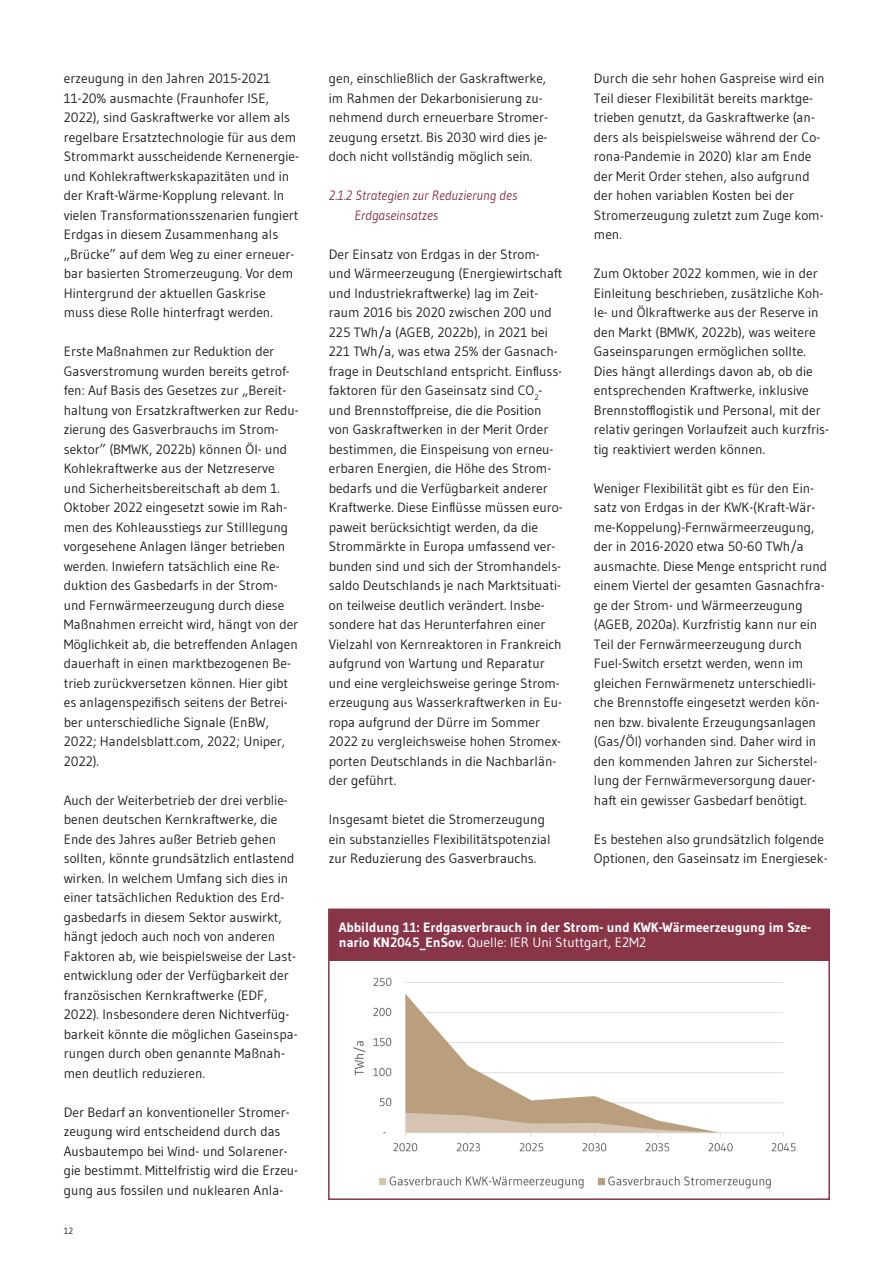
<style>
.page{position:relative;width:893px;height:1263px;background:#fff}
.page>*{position:absolute;margin:0;border:0;box-sizing:border-box;transform-origin:0 0}
.t1{font:13.5px/19.5px "Gudea";color:#231f20}
.t2{font:700 13.5px/15px "Gudea";color:#fff}
.t3{font:italic 13.5px/19.5px "Gudea";color:#893548}
.t4{font:9px "Gudea";color:#231f20}
.s1{font-weight:400}
</style>
<div class="page">
<div style="left:329px;top:909px;width:500px;height:52px;background:#893548"></div>
<img style="left:353px;top:977px;width:443px;height:212px">
<div style="left:328px;top:908px;width:502px;height:292px;border:2px solid #893548"></div>
<p class="t1" style="left:64px;top:69px;width:237px">erzeugung in den Jahren 2015-2021<br>11-20% ausmachte (Fraunhofer ISE, 2022), sind Gaskraftwerke vor allem als regelbare Ersatztechnologie für aus dem Strommarkt ausscheidende Kernenergie&shy;und Kohlekraftwerkskapazitäten und in der Kraft-Wärme-Kopplung relevant. In vielen Transformationsszenarien fungiert Erdgas in diesem Zusammenhang als „Brücke” auf dem Weg zu einer erneuer&shy;bar basierten Stromerzeugung. Vor dem Hintergrund der aktuellen Gaskrise muss diese Rolle hinterfragt werden.</p>
<p class="t1" style="left:64px;top:342px;width:236px">Erste Maßnahmen zur Reduktion der Gasverstromung wurden bereits getrof&shy;fen: Auf Basis des Gesetzes zur „Bereit&shy;haltung von Ersatzkraftwerken zur Redu&shy;zierung des Gasverbrauchs im Strom&shy;sektor” (BMWK, 2022b) können Öl- und Kohlekraftwerke aus der Netzreserve und Sicherheitsbereitschaft ab dem 1.<br>Oktober 2022 eingesetzt sowie im Rah&shy;men des Kohleausstiegs zur Stilllegung vorgesehene Anlagen länger betrieben werden. Inwiefern tatsächlich eine Re&shy;duktion des Gasbedarfs in der Strom&shy;und Fernwärmeerzeugung durch diese Maßnahmen erreicht wird, hängt von der Möglichkeit ab, die betreffenden Anlagen dauerhaft in einen marktbezogenen Be&shy;trieb zurückversetzen können. Hier gibt es anlagenspezifisch seitens der Betrei&shy;ber unterschiedliche Signale (EnBW, 2022; Handelsblatt.com, 2022; Uniper, 2022).</p>
<p class="t1" style="left:64px;top:790px;width:235px">Auch der Weiterbetrieb der drei verblie&shy;benen deutschen Kernkraftwerke, die Ende des Jahres außer Betrieb gehen sollten, könnte grundsätzlich entlastend wirken. In welchem Umfang sich dies in einer tatsächlichen Reduktion des Erd&shy;gasbedarfs in diesem Sektor auswirkt, hängt jedoch auch noch von anderen Faktoren ab, wie beispielsweise der Last&shy;entwicklung oder der Verfügbarkeit der französischen Kernkraftwerke (EDF, 2022). Insbesondere deren Nichtverfüg&shy;barkeit könnte die möglichen Gaseinspa&shy;rungen durch oben genannte Maßnah&shy;men deutlich reduzieren.</p>
<p class="t1" style="left:64px;top:1102px;width:236px">Der Bedarf an konventioneller Stromer&shy;zeugung wird entscheidend durch das Ausbautempo bei Wind- und Solarener&shy;gie bestimmt. Mittelfristig wird die Erzeu&shy;gung aus fossilen und nuklearen Anla-</p>
<p class="t4" style="left:64px;top:1225px;width:11px">12</p>
<p class="t1" style="left:329px;top:69px;width:221px">gen, einschließlich der Gaskraftwerke, im Rahmen der Dekarbonisierung zu&shy;nehmend durch erneuerbare Stromer&shy;zeugung ersetzt. Bis 2030 wird dies je&shy;doch nicht vollständig möglich sein.</p>
<p class="t3" style="left:354px;top:186px;width:164px;text-indent:-26px">2.1.2 Strategien zur Reduzierung des<br>Erdgaseinsatzes</p>
<p class="t1" style="left:329px;top:244px;width:235px">Der Einsatz von Erdgas in der Strom&shy;und Wärmeerzeugung (Energiewirtschaft und Industriekraftwerke) lag im Zeit&shy;raum 2016 bis 2020 zwischen 200 und 225 TWh/a (AGEB, 2022b), in 2021 bei 221 TWh/a, was etwa 25% der Gasnach&shy;frage in Deutschland entspricht. Einfluss&shy;faktoren für den Gaseinsatz sind CO<sub>2</sub>- und Brennstoffpreise, die die Position von Gaskraftwerken in der Merit Order bestimmen, die Einspeisung von erneu&shy;erbaren Energien, die Höhe des Strom&shy;bedarfs und die Verfügbarkeit anderer Kraftwerke. Diese Einflüsse müssen euro&shy;paweit berücksichtigt werden, da die Strommärkte in Europa umfassend ver&shy;bunden sind und sich der Stromhandels&shy;saldo Deutschlands je nach Marktsituati&shy;on teilweise deutlich verändert. Insbe&shy;sondere hat das Herunterfahren einer Vielzahl von Kernreaktoren in Frankreich aufgrund von Wartung und Reparatur und eine vergleichsweise geringe Strom&shy;erzeugung aus Wasserkraftwerken in Eu&shy;ropa aufgrund der Dürre im Sommer 2022 zu vergleichsweise hohen Stromex&shy;porten Deutschlands in die Nachbarlän&shy;der geführt.</p>
<p class="t1" style="left:329px;top:810px;width:223px">Insgesamt bietet die Stromerzeugung ein substanzielles Flexibilitätspotenzial zur Reduzierung des Gasverbrauchs.</p>
<p class="t1" style="left:594px;top:69px;width:232px">Durch die sehr hohen Gaspreise wird ein Teil dieser Flexibilität bereits marktge&shy;trieben genutzt, da Gaskraftwerke (an&shy;ders als beispielsweise während der Co&shy;rona-Pandemie in 2020) klar am Ende der Merit Order stehen, also aufgrund der hohen variablen Kosten bei der Stromerzeugung zuletzt zum Zuge kom&shy;men.</p>
<p class="t1" style="left:594px;top:264px;width:237px">Zum Oktober 2022 kommen, wie in der Einleitung beschrieben, zusätzliche Koh&shy;le- und Ölkraftwerke aus der Reserve in den Markt (BMWK, 2022b), was weitere Gaseinsparungen ermöglichen sollte.<br>Dies hängt allerdings davon ab, ob die entsprechenden Kraftwerke, inklusive Brennstofflogistik und Personal, mit der relativ geringen Vorlaufzeit auch kurzfris&shy;tig reaktiviert werden können.</p>
<p class="t1" style="left:594px;top:478px;width:235px">Weniger Flexibilität gibt es für den Ein&shy;satz von Erdgas in der KWK-(Kraft-Wär&shy;me-Koppelung)-Fernwärmeerzeugung, der in 2016-2020 etwa 50-60 TWh/a ausmachte. Diese Menge entspricht rund einem Viertel der gesamten Gasnachfra&shy;ge der Strom- und Wärmeerzeugung (AGEB, 2020a). Kurzfristig kann nur ein Teil der Fernwärmeerzeugung durch Fuel-Switch ersetzt werden, wenn im gleichen Fernwärmenetz unterschiedli&shy;che Brennstoffe eingesetzt werden kön&shy;nen bzw. bivalente Erzeugungsanlagen (Gas/Öl) vorhanden sind. Daher wird in den kommenden Jahren zur Sicherstel&shy;lung der Fernwärmeversorgung dauer&shy;haft ein gewisser Gasbedarf benötigt.</p>
<p class="t1" style="left:594px;top:829px;width:235px">Es bestehen also grundsätzlich folgende<br>Optionen, den Gaseinsatz im Energiesek-</p>
<p class="t2" style="left:339px;top:919px;width:474px">Abbildung 11: Erdgasverbrauch in der Strom- und KWK-Wärmeerzeugung im Sze&shy;nario KN2045_EnSov. <span class="s1">Quelle: IER Uni Stuttgart, E2M2</span></p>
</div>
